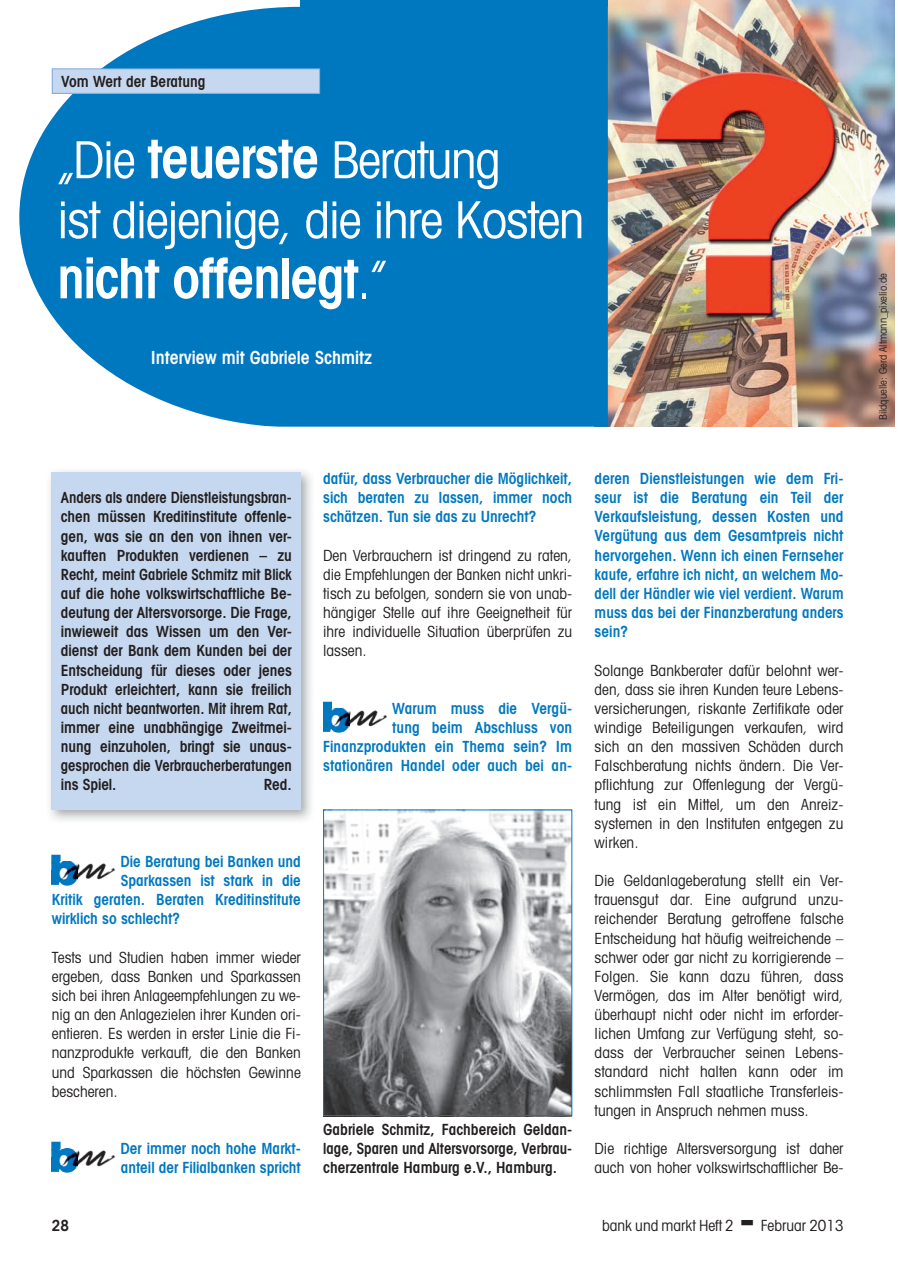
<style>
.page{position:relative;width:898px;height:1275px;background:#fff}
.page>*{position:absolute;margin:0;border:0;box-sizing:border-box;transform-origin:0 0}
.t1{font:600 condensed 55.5px "Avant Garde";letter-spacing:-.025em;color:#fff}
.t2{font:condensed 51px/60px "Avant Garde";letter-spacing:-.025em;color:#fff}
.t3{font:600 condensed 18px "Avant Garde";color:#fff}
.t4{font:condensed 15.3px/19.2px "Avant Garde";color:#231f20;text-align:justify}
.t5{font:600 condensed 15.3px/19.2px "Avant Garde";color:#0078c0;text-align:justify}
.t6{font:600 condensed 15.3px/19.2px "Avant Garde";color:#231f20;text-align:justify;scale:.96 1}
.t7{font:600 condensed 15.3px/19.2px "Avant Garde";color:#231f20;text-align:justify}
.t8{font:condensed 10.5px "Avant Garde";color:#231f20}
.s1{font-weight:600;font-size:55.5px}
.s2{font-weight:400;font-size:51px}
</style>
<div class="page">
<img style="left:607px;top:0;width:287px;height:426px">
<svg style="left:19px;top:7px;width:588px;height:419px;background:#1a85c6"></svg>
<div style="left:300px;top:0;width:307px;height:7px;background:#0078c0"></div>
<div style="left:52px;top:69px;width:267px;height:24px;background:#c6d8ef"></div>
<div style="left:52px;top:68px;width:268px;height:26px;border:1px solid #7aabdb"></div>
<img style="left:49px;top:471px;width:263px;height:350px">
<div style="left:52px;top:472px;width:249px;height:337px;background:#c6d8ef"></div>
<img style="left:52px;top:854px;width:25px;height:31px">
<img style="left:59px;top:861px;width:56px;height:20px">
<img style="left:52px;top:1141px;width:25px;height:31px">
<img style="left:59px;top:1148px;width:56px;height:20px">
<img style="left:323px;top:701px;width:25px;height:31px">
<img style="left:330px;top:708px;width:57px;height:20px">
<img style="left:323px;top:811px;width:248px;height:305px">
<div style="left:323px;top:809px;width:249px;height:306px;border:1px solid #0078c0"></div>
<p class="t7" style="left:61px;top:72px;width:146px">Vom Wert der Beratung</p>
<h2 class="t2" style="left:57px;top:129px;width:528px">„Die <span class="s1">teuerste</span> Beratung<br>ist diejenige, die ihre Kosten</h2>
<h1 class="t1" style="left:57px;top:244px;width:331px">nicht offenlegt<span class="s2">.”</span></h1>
<p class="t3" style="left:151px;top:346px;width:223px">Interview mit Gabriele Schmitz</p>
<p class="t6" style="left:61px;top:488px;width:242px">Anders als andere Dienstleistungsbran&shy;chen müssen Kreditinstitute offenle&shy;gen, was sie an den von ihnen ver&shy;kauften Produkten verdienen – zu Recht, meint Gabriele Schmitz mit Blick auf die hohe volkswirtschaftliche Be&shy;deutung der Altersvorsorge. Die Frage, inwieweit das Wissen um den Ver&shy;dienst der Bank dem Kunden bei der Entscheidung für dieses oder jenes Produkt erleichtert, kann sie freilich auch nicht beantworten. Mit ihrem Rat, immer eine unabhängige Zweitmei&shy;nung einzuholen, bringt sie unaus&shy;gesprochen die Verbraucherberatungen ins Spiel.</p>
<p class="t7" style="left:264px;top:775px;width:29px">Red.</p>
<p class="t5" style="left:120px;top:851px;width:182px">Die Beratung bei Banken und</p>
<p class="t5" style="left:121px;top:870px;width:181px">Sparkassen ist stark in die</p>
<p class="t5" style="left:52px;top:889px;width:250px">Kritik geraten. Beraten Kreditinstitute</p>
<p class="t5" style="left:52px;top:909px;width:130px">wirklich so schlecht?</p>
<p class="t4" style="left:52px;top:947px;width:250px">Tests und Studien haben immer wieder ergeben, dass Banken und Sparkassen sich bei ihren Anlageempfehlungen zu we&shy;nig an den Anlagezielen ihrer Kunden ori&shy;entieren. Es werden in erster Linie die Fi&shy;nanzprodukte verkauft, die den Banken und Sparkassen die höchsten Gewinne bescheren.</p>
<p class="t5" style="left:120px;top:1138px;width:182px">Der immer noch hohe Markt&shy;anteil der Filialbanken spricht</p>
<p class="t5" style="left:323px;top:469px;width:250px">dafür, dass Verbraucher die Möglichkeit, sich beraten zu lassen, immer noch schätzen. Tun sie das zu Unrecht?</p>
<p class="t4" style="left:323px;top:545px;width:250px">Den Verbrauchern ist dringend zu raten, die Empfehlungen der Banken nicht unkri&shy;tisch zu befolgen, sondern sie von unab&shy;hängiger Stelle auf ihre Geeignetheit für ihre individuelle Situation überprüfen zu lassen.</p>
<p class="t5" style="left:323px;top:698px;width:250px;text-align:right">Warum muss die Vergü-<br>tung beim Abschluss von<br>Finanzprodukten ein Thema sein? Im stationären Handel oder auch bei an-</p>
<p class="t7" style="left:323px;top:1119px;width:250px">Gabriele Schmitz, Fachbereich Geldan&shy;lage, Sparen und Altersvorsorge, Verbrau&shy;cherzentrale Hamburg e.V., Hamburg.</p>
<p class="t5" style="left:594px;top:469px;width:250px">deren Dienstleistungen wie dem Fri&shy;seur ist die Beratung ein Teil der Verkaufsleistung, dessen Kosten und Vergütung aus dem Gesamtpreis nicht hervorgehen. Wenn ich einen Fernseher kaufe, erfahre ich nicht, an welchem Mo&shy;dell der Händler wie viel verdient. Warum muss das bei der Finanzberatung anders sein?</p>
<p class="t4" style="left:594px;top:660px;width:250px">Solange Bankberater dafür belohnt wer&shy;den, dass sie ihren Kunden teure Lebens&shy;versicherungen, riskante Zertifikate oder windige Beteiligungen verkaufen, wird sich an den massiven Schäden durch Falschberatung nichts ändern. Die Ver&shy;pflichtung zur Offenlegung der Vergü&shy;tung ist ein Mittel, um den Anreiz&shy;systemen in den Instituten entgegen zu wirken.</p>
<p class="t4" style="left:594px;top:870px;width:250px">Die Geldanlageberatung stellt ein Ver&shy;trauensgut dar. Eine aufgrund unzu&shy;reichender Beratung getroffene falsche Entscheidung hat häufig weitreichende – schwer oder gar nicht zu korrigierende – Folgen. Sie kann dazu führen, dass Vermögen, das im Alter benötigt wird, überhaupt nicht oder nicht im erforder&shy;lichen Umfang zur Verfügung steht, so&shy;dass der Verbraucher seinen Lebens&shy;standard nicht halten kann oder im schlimmsten Fall staatliche Transferleis&shy;tungen in Anspruch nehmen muss.</p>
<p class="t4" style="left:594px;top:1138px;width:250px">Die richtige Altersversorgung ist daher auch von hoher volkswirtschaftlicher Be-</p>
<p class="t7" style="left:52px;top:1215px;width:19px">28</p>
<p class="t4" style="left:602px;top:1215px;width:133px">bank und markt Heft 2</p>
<p class="t4" style="left:760px;top:1215px;width:84px">Februar 2013</p>
<p class="t8" style="left:876px;top:420px;width:148px;rotate:-90deg">Bildquelle: Gerd Altmann_pixelio.de</p>
</div>
